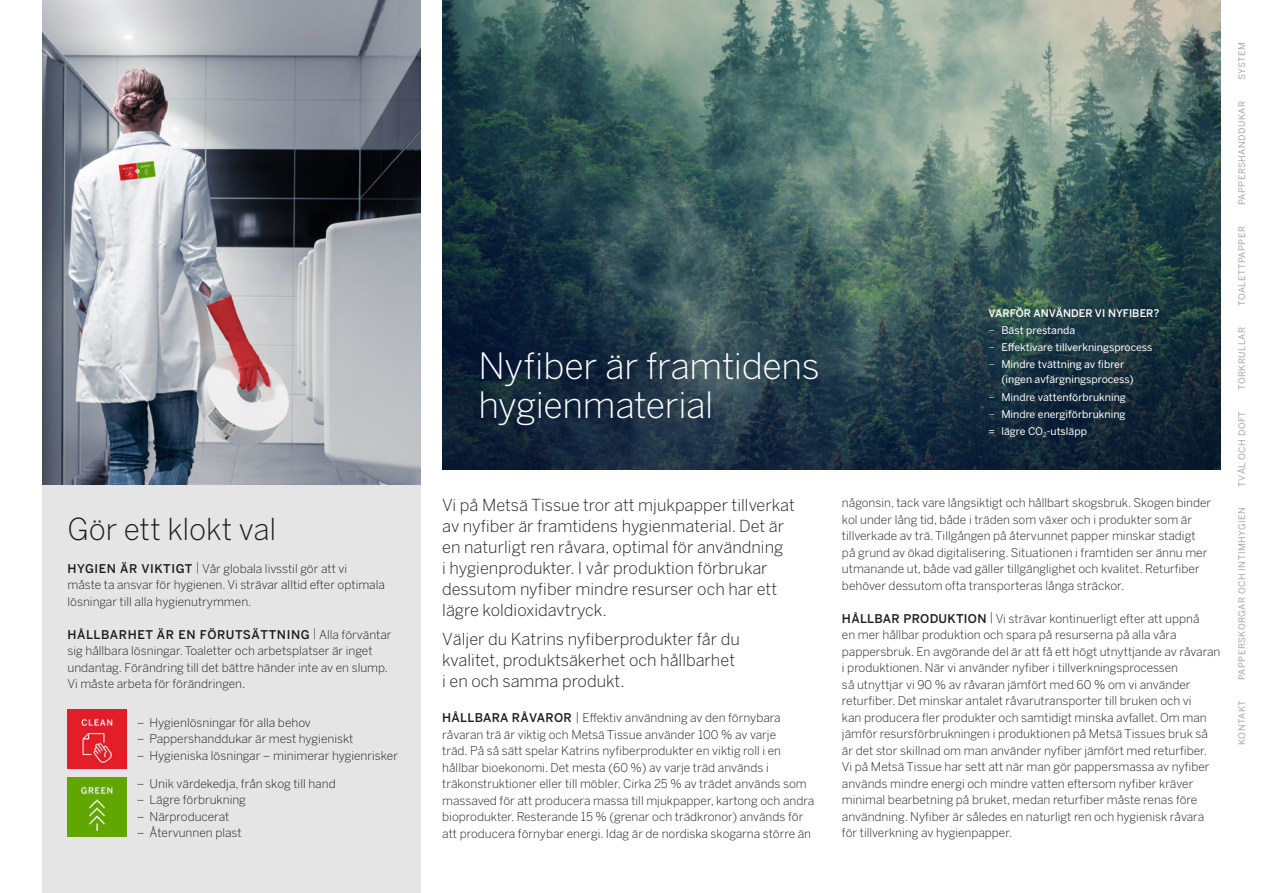
<style>
.page{position:relative;width:1263px;height:893px;background:#fff}
.page>*{position:absolute;margin:0;border:0;box-sizing:border-box;transform-origin:0 0}
.t1{font:300 36px/39px "Benton Sans";letter-spacing:-.01em;color:#fff}
.t2{font:300 30px "Benton Sans";letter-spacing:-.01em;color:#1d1d1b}
.t3{font:300 16.5px/21px "Benton Sans";color:#1d1d1b}
.t4{font:300 12px/16.5px "Benton Sans";color:#1d1d1b}
.t5{font:10.5px/15px "Benton Sans";color:#fff}
.t6{font:500 10.5px "Benton Sans";color:#fff}
.t7{font:9px "Benton Sans";letter-spacing:.05em;color:#a1a5a7}
.s1{font-weight:500}
.s2{font-weight:300}
</style>
<div class="page">
<img style="left:442px;top:0;width:778px;height:470px">
<div style="left:43px;top:0;width:378px;height:893px;background:#e3e3e3"></div>
<img style="left:68px;top:709px;width:59px;height:60px">
<img style="left:68px;top:777px;width:59px;height:60px">
<img style="left:43px;top:0;width:378px;height:485px">
<h2 class="t2" style="left:68px;top:511px;width:210px">Gör ett klokt val</h2>
<p class="t4" style="left:67px;top:560px;width:319px"><span class="s1">HYGIEN ÄR VIKTIGT</span> | Vår globala livsstil gör att vi<br>måste ta ansvar för hygienen. Vi strävar alltid efter optimala lösningar till alla hygienutrymmen.</p>
<p class="t4" style="left:67px;top:626px;width:326px"><span class="s1">HÅLLBARHET ÄR EN FÖRUTSÄTTNING</span> | Alla förväntar sig hållbara lösningar. Toaletter och arbetsplatser är inget undantag. Förändring till det bättre händer inte av en slump.<br>Vi måste arbeta för förändringen.</p>
<p class="t4" style="left:137px;top:714px;width:176px">– Hygienlösningar för alla behov</p>
<p class="t4" style="left:137px;top:730px;width:218px">– Pappershanddukar är mest hygieniskt</p>
<p class="t4" style="left:137px;top:747px;width:263px">– Hygieniska lösningar – minimerar hygienrisker</p>
<p class="t4" style="left:137px;top:775px;width:200px">– Unik värdekedja, från skog till hand</p>
<p class="t4" style="left:137px;top:791px;width:111px">– Lägre förbrukning</p>
<p class="t4" style="left:137px;top:808px;width:94px">– Närproducerat</p>
<p class="t4" style="left:137px;top:824px;width:106px">– Återvunnen plast</p>
<h1 class="t1" style="left:478px;top:346px;width:343px">Nyfiber är framtidens hygienmaterial</h1>
<p class="t3" style="left:442px;top:494px;width:354px">Vi på Metsä Tissue tror att mjukpapper tillverkat av nyfiber är framtidens hygienmaterial. Det är en naturligt ren råvara, optimal för användning<br>i hygienprodukter. I vår produktion förbrukar dessutom nyfiber mindre resurser och har ett lägre koldioxidavtryck.</p>
<h3 class="t3" style="left:442px;top:629px;width:299px">Väljer du Katrins nyfiberprodukter får du kvalitet, produktsäkerhet och hållbarhet i en och samma produkt.</h3>
<p class="t4" style="left:442px;top:709px;width:374px"><span class="s1">HÅLLBARA RÅVAROR</span> | Effektiv användning av den förnybara råvaran trä är viktig och Metsä Tissue använder 100 % av varje<br>träd. På så sätt spelar Katrins nyfiberprodukter en viktig roll i en hållbar bioekonomi. Det mesta (60 %) av varje träd används i träkonstruktioner eller till möbler. Cirka 25 % av trädet används som massaved för att producera massa till mjukpapper, kartong och andra bioprodukter. Resterande 15 % (grenar och trädkronor) används för att producera förnybar energi. Idag är de nordiska skogarna större än</p>
<p class="t6" style="left:989px;top:307px;width:172px">VARFÖR ANVÄNDER VI NYFIBER?</p>
<p class="t5" style="left:989px;top:323px;width:88px"><span class="s2">–</span> Bäst prestanda</p>
<p class="t5" style="left:989px;top:340px;width:165px"><span class="s2">–</span> Effektivare tillverkningsprocess</p>
<p class="t5" style="left:1001px;top:357px;width:134px;text-indent:-13px"><span class="s2">–</span> Mindre tvättning av fibrer (ingen avfärgningsprocess)</p>
<p class="t5" style="left:989px;top:389px;width:139px"><span class="s2">–</span> Mindre vattenförbrukning</p>
<p class="t5" style="left:989px;top:405px;width:138px;line-height:17.1px"><span class="s2">–</span> Mindre energiförbrukning = lägre CO<sub>2</sub>-utsläpp</p>
<p class="t4" style="left:842px;top:495px;width:371px">någonsin, tack vare långsiktigt och hållbart skogsbruk. Skogen binder kol under lång tid, både i träden som växer och i produkter som är tillverkade av trä. Tillgången på återvunnet papper minskar stadigt på grund av ökad digitalisering. Situationen i framtiden ser ännu mer utmanande ut, både vad gäller tillgänglighet och kvalitet. Returfiber behöver dessutom ofta transporteras långa sträckor.</p>
<p class="t4" style="left:842px;top:610px;width:380px"><span class="s1">HÅLLBAR PRODUKTION</span> | Vi strävar kontinuerligt efter att uppnå<br>en mer hållbar produktion och spara på resurserna på alla våra pappersbruk. En avgörande del är att få ett högt utnyttjande av råvaran i produktionen. När vi använder nyfiber i tillverkningsprocessen<br>så utnyttjar vi 90 % av råvaran jämfört med 60 % om vi använder returfiber. Det minskar antalet råvarutransporter till bruken och vi<br>kan producera fler produkter och samtidigt minska avfallet. Om man jämför resursförbrukningen i produktionen på Metsä Tissues bruk så är det stor skillnad om man använder nyfiber jämfört med returfiber.<br>Vi på Metsä Tissue har sett att när man gör pappersmassa av nyfiber används mindre energi och mindre vatten eftersom nyfiber kräver minimal bearbetning på bruket, medan returfiber måste renas före användning. Nyfiber är således en naturligt ren och hygienisk råvara för tillverkning av hygienpapper.</p>
<p class="t7" style="left:1237px;top:80px;width:39px;rotate:-90deg">SYSTEM</p>
<p class="t7" style="left:1237px;top:205px;width:106px;rotate:-90deg">PAPPERSHANDDUKAR</p>
<p class="t7" style="left:1237px;top:306px;width:81px;rotate:-90deg">TOALETTPAPPER</p>
<p class="t7" style="left:1237px;top:390px;width:65px;rotate:-90deg">TORKRULLAR</p>
<p class="t7" style="left:1237px;top:487px;width:77px;rotate:-90deg">TVÅL OCH DOFT</p>
<p class="t7" style="left:1237px;top:680px;width:174px;rotate:-90deg">PAPPERSKORGAR OCH INTIMHYGIEN</p>
<p class="t7" style="left:1237px;top:745px;width:46px;rotate:-90deg">KONTAKT</p>
</div>
